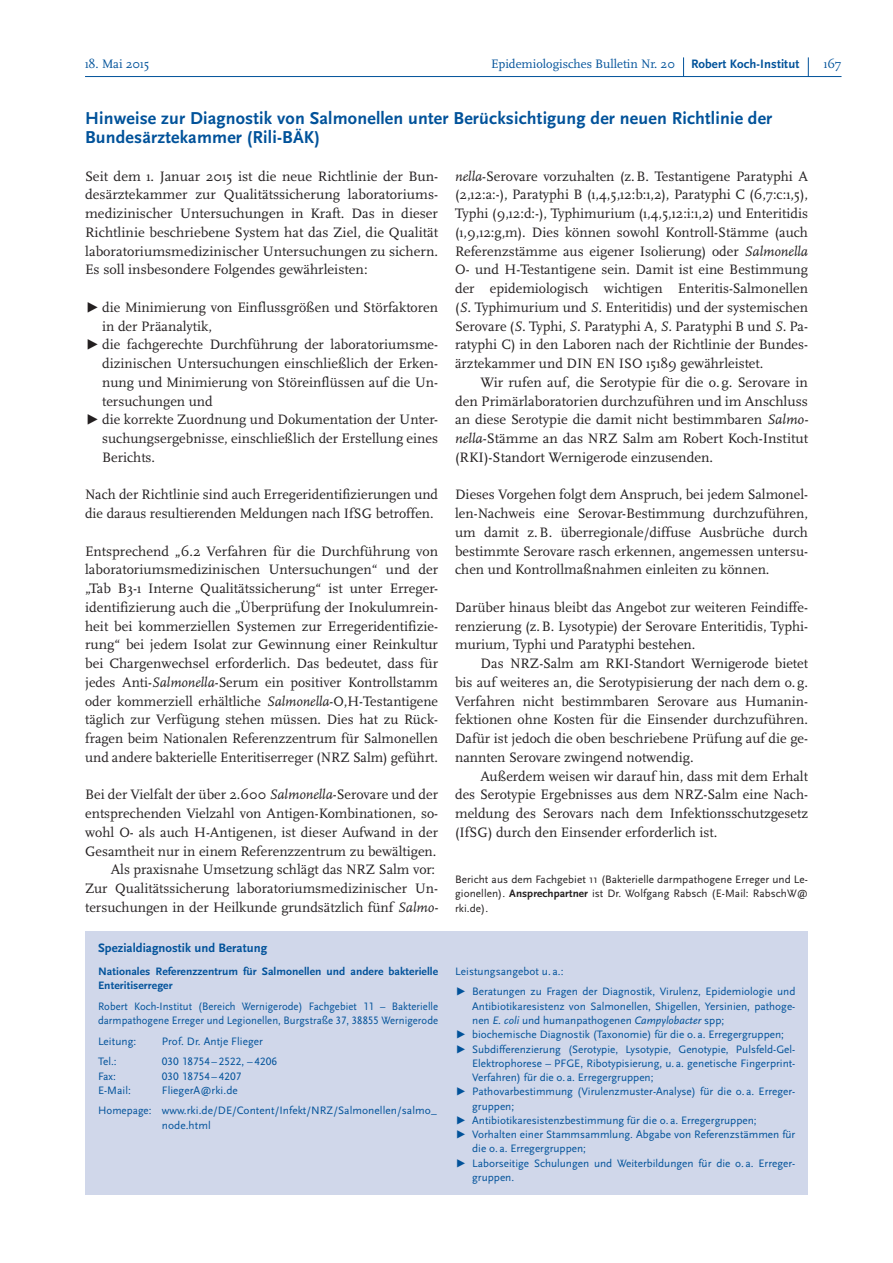
<style>
.page{position:relative;width:893px;height:1263px;background:#fff}
.page>*{position:absolute;margin:0;border:0;box-sizing:border-box;transform-origin:0 0}
.Fließtext_Überschrif{font:700 18px/18.8px "Scala Sans Pro";letter-spacing:.01em;color:#01529a}
.Fließtext{font:14.25px/18.8px "Scala Pro";color:#231f20;text-align:justify}
.Fließtext_Einzug{font:14.25px/18.8px "Scala Pro";color:#231f20;text-align:justify}
.t1{font:12.75px "Scala Pro";color:#01529a}
.Text_klein_P_287_Ü_8{font:700 12.75px "Scala Sans Pro";letter-spacing:.005em;color:#01529a}
.Text_klein_P_287{font:11.25px/14.2px "Scala Sans Pro";color:#01529a}
.Text_klein_schwarz{font:11.25px/14.2px "Scala Sans Pro";letter-spacing:.005em;color:#231f20;text-align:justify}
.Text_klein_P_287-2{font:11.25px/14.2px "Scala Sans Pro";color:#01529a;scale:.95 1}
.Text_klein_P_287_bol{font:700 11.25px/14.2px "Scala Sans Pro";letter-spacing:.005em;color:#01529a}
.s1{font-family:"Scala Sans Pro";font-weight:700}
.s2{font-family:"Scala Sans Pro"}
.s3{font-style:italic}
.s4{font-weight:700}
</style>
<div class="page">
<hr style="left:85px;top:76px;width:756px;height:1px;background:#01529a">
<svg style="left:808px;top:57px;width:1px;height:19px"></svg>
<svg style="left:683px;top:57px;width:1px;height:19px"></svg>
<div style="left:85px;top:962px;width:723px;height:233px;background:#d0d7ea"></div>
<div style="left:85px;top:932px;width:723px;height:30px;background:#d0d7ea"></div>
<p class="t1" style="left:85px;top:56px;width:66px">18. Mai 2015</p>
<p class="t1" style="left:491px;top:56px;width:310px">Epidemiologisches Bulletin Nr. 20 <span class="s1">Robert Koch-Institut</span></p>
<p class="t1" style="left:824px;top:56px;width:19px">167</p>
<p class="Fließtext_Überschrif" style="left:85px;top:109px;width:689px">Hinweise zur Diagnostik von Salmonellen unter Berücksichtigung der neuen Richtlinie der<br>Bundesärztekammer (Rili-BÄK)</p>
<p class="Fließtext" style="left:85px;top:166px;width:354px">Seit dem 1. Januar 2015 ist die neue Richtlinie der Bun&shy;desärztekammer zur Qualitätssicherung laboratoriums&shy;medizinischer Untersuchungen in Kraft. Das in dieser Richtlinie beschriebene System hat das Ziel, die Qualität laboratoriumsmedizinischer Untersuchungen zu sichern.<br>Es soll insbesondere Folgendes gewährleisten:</p>
<p class="Fließtext" style="left:102px;top:298px;width:337px;text-indent:-17px"><span class="s2">▶</span> die Minimierung von Einflussgrößen und Störfaktoren in der Präanalytik,</p>
<p class="Fließtext" style="left:102px;top:335px;width:337px;text-indent:-17px"><span class="s2">▶</span> die fachgerechte Durchführung der laboratoriumsme&shy;dizinischen Untersuchungen einschließlich der Erken&shy;nung und Minimierung von Störeinflüssen auf die Un&shy;tersuchungen und</p>
<p class="Fließtext" style="left:102px;top:410px;width:337px;text-indent:-17px"><span class="s2">▶</span> die korrekte Zuordnung und Dokumentation der Unter&shy;suchungsergebnisse, einschließlich der Erstellung eines Berichts.</p>
<p class="Fließtext" style="left:85px;top:485px;width:354px">Nach der Richtlinie sind auch Erregeridentifizierungen und die daraus resultierenden Meldungen nach IfSG betroffen.</p>
<p class="Fließtext" style="left:85px;top:541px;width:354px">Entsprechend „6.2 Verfahren für die Durchführung von laboratoriumsmedizinischen Untersuchungen“ und der „Tab B3-1 Interne Qualitätssicherung“ ist unter Erreger&shy;identifizierung auch die „Überprüfung der Inokulumrein&shy;heit bei kommerziellen Systemen zur Erregeridentifizie&shy;rung“ bei jedem Isolat zur Gewinnung einer Reinkultur bei Chargenwechsel erforderlich. Das bedeutet, dass für jedes Anti-<span class="s3">Salmonella</span>-Serum ein positiver Kontrollstamm oder kommerziell erhältliche <span class="s3">Salmonella</span>-O,H-Testantigene täglich zur Verfügung stehen müssen. Dies hat zu Rück&shy;fragen beim Nationalen Referenzzentrum für Salmonellen und andere bakterielle Enteritiserreger (NRZ Salm) geführt.</p>
<p class="Fließtext" style="left:85px;top:785px;width:354px">Bei der Vielfalt der über 2.600 <span class="s3">Salmonella</span>-Serovare und der entsprechenden Vielzahl von Antigen-Kombinationen, so&shy;wohl O- als auch H-Antigenen, ist dieser Aufwand in der Gesamtheit nur in einem Referenzzentrum zu bewältigen.</p>
<p class="Fließtext_Einzug" style="left:111px;top:860px;width:326px">Als praxisnahe Umsetzung schlägt das NRZ Salm vor:</p>
<p class="Fließtext" style="left:85px;top:879px;width:354px">Zur Qualitätssicherung laboratoriumsmedizinischer Un&shy;tersuchungen in der Heilkunde grundsätzlich fünf <span class="s3">Salmo-</span></p>
<p class="Fließtext" style="left:455px;top:166px;width:354px"><span class="s3">nella</span>-Serovare vorzuhalten (z.B. Testantigene Paratyphi A (2,12:a:-), Paratyphi B (1,4,5,12:b:1,2), Paratyphi C (6,7:c:1,5), Typhi (9,12:d:-), Typhimurium (1,4,5,12:i:1,2) und Enteritidis (1,9,12:g,m). Dies können sowohl Kontroll-Stämme (auch Referenzstämme aus eigener Isolierung) oder <span class="s3">Salmonella </span>O- und H-Testantigene sein. Damit ist eine Bestimmung der epidemiologisch wichtigen Enteritis-Salmonellen (<span class="s3">S.</span> Typhimurium und <span class="s3">S.</span> Enteritidis) und der systemischen Serovare (<span class="s3">S.</span> Typhi, <span class="s3">S.</span> Paratyphi A, <span class="s3">S.</span> Paratyphi B und <span class="s3">S.</span> Pa&shy;ratyphi C) in den Laboren nach der Richtlinie der Bundes&shy;ärztekammer und DIN EN ISO 15189 gewährleistet.</p>
<p class="Fließtext_Einzug" style="left:455px;top:373px;width:354px;text-indent:26px">Wir rufen auf, die Serotypie für die o.g. Serovare in den Primärlaboratorien durchzuführen und im Anschluss an diese Serotypie die damit nicht bestimmbaren <span class="s3">Salmo&shy;nella</span>-Stämme an das NRZ Salm am Robert Koch-Institut (RKI)-Standort Wernigerode einzusenden.</p>
<p class="Fließtext" style="left:455px;top:485px;width:354px">Dieses Vorgehen folgt dem Anspruch, bei jedem Salmonel&shy;len-Nachweis eine Serovar-Bestimmung durchzuführen, um damit z.B. überregionale/diffuse Ausbrüche durch bestimmte Serovare rasch erkennen, angemessen untersu&shy;chen und Kontrollmaßnahmen einleiten zu können.</p>
<p class="Fließtext" style="left:455px;top:598px;width:354px">Darüber hinaus bleibt das Angebot zur weiteren Feindiffe&shy;renzierung (z.B. Lysotypie) der Serovare Enteritidis, Typhi&shy;murium, Typhi und Paratyphi bestehen.</p>
<p class="Fließtext_Einzug" style="left:455px;top:654px;width:354px;text-indent:26px">Das NRZ-Salm am RKI-Standort Wernigerode bietet bis auf weiteres an, die Serotypisierung der nach dem o. g.<br>Verfahren nicht bestimmbaren Serovare aus Humanin&shy;fektionen ohne Kosten für die Einsender durchzuführen.<br>Dafür ist jedoch die oben beschriebene Prüfung auf die ge&shy;nannten Serovare zwingend notwendig.</p>
<p class="Fließtext_Einzug" style="left:455px;top:766px;width:354px;text-indent:26px">Außerdem weisen wir darauf hin, dass mit dem Erhalt des Serotypie Ergebnisses aus dem NRZ-Salm eine Nach&shy;meldung des Serovars nach dem Infektionsschutzgesetz (IfSG) durch den Einsender erforderlich ist.</p>
<p class="Text_klein_schwarz" style="left:455px;top:872px;width:354px">Bericht aus dem Fachgebiet 11 (Bakterielle darmpathogene Erreger und Le&shy;gionellen). <span class="s4">Ansprechpartner</span> ist Dr. Wolfgang Rabsch (E-Mail: RabschW@ rki.de).</p>
<p class="Text_klein_P_287_Ü_8" style="left:98px;top:940px;width:171px">Spezialdiagnostik und Beratung</p>
<p class="Text_klein_P_287_bol" style="left:98px;top:964px;width:342px">Nationales Referenzzentrum für Salmonellen und andere bakterielle<br>Enteritiserreger</p>
<p class="Text_klein_P_287-2" style="left:98px;top:999px;width:360px">Robert Koch-Institut (Bereich Wernigerode) Fachgebiet 11 – Bakterielle darmpathogene Erreger und Legionellen, Burgstraße 37, 38855 Wernigerode</p>
<p class="Text_klein_P_287" style="left:98px;top:1034px;width:40px">Leitung:</p>
<p class="Text_klein_P_287" style="left:162px;top:1034px;width:103px">Prof. Dr. Antje Flieger</p>
<p class="Text_klein_P_287" style="left:98px;top:1054px;width:20px">Tel.:</p>
<p class="Text_klein_P_287" style="left:162px;top:1054px;width:117px">030 18754 – 2522, – 4206</p>
<p class="Text_klein_P_287" style="left:98px;top:1069px;width:19px">Fax:</p>
<p class="Text_klein_P_287" style="left:162px;top:1069px;width:81px">030 18754 – 4207</p>
<p class="Text_klein_P_287" style="left:98px;top:1083px;width:35px">E-Mail:</p>
<p class="Text_klein_P_287" style="left:162px;top:1083px;width:77px">FliegerA@rki.de</p>
<p class="Text_klein_P_287" style="left:162px;top:1103px;width:276px;text-indent:-64px">Homepage: www.rki.de/DE/Content/Infekt/NRZ/Salmonellen/salmo_ node.html</p>
<p class="Text_klein_P_287" style="left:455px;top:964px;width:110px">Leistungsangebot u. a.:</p>
<p class="Text_klein_P_287" style="left:472px;top:985px;width:325px;text-align:justify;text-indent:-17px">▶ Beratungen zu Fragen der Diagnostik, Virulenz, Epidemiologie und Antibiotikaresistenz von Salmonellen, Shigellen, Yersinien, pathoge&shy;nen <span class="s3">E. coli</span> und humanpathogenen <span class="s3">Campylobacter</span> spp;</p>
<p class="Text_klein_P_287" style="left:455px;top:1027px;width:330px">▶ biochemische Diagnostik (Taxonomie) für die o. a. Erregergruppen;</p>
<p class="Text_klein_P_287" style="left:472px;top:1042px;width:325px;text-align:justify;text-indent:-17px">▶ Subdifferenzierung (Serotypie, Lysotypie, Genotypie, Pulsfeld-Gel-Elektrophorese – PFGE, Ribotypisierung, u. a. genetische Fingerprint-Verfahren) für die o. a. Erregergruppen;</p>
<p class="Text_klein_P_287" style="left:472px;top:1084px;width:325px;text-indent:-17px">▶ Pathovarbestimmung (Virulenzmuster-Analyse) für die o. a. Erreger&shy;gruppen;</p>
<p class="Text_klein_P_287" style="left:455px;top:1113px;width:303px">▶ Antibiotikaresistenzbestimmung für die o. a. Erregergruppen;</p>
<p class="Text_klein_P_287" style="left:472px;top:1127px;width:325px;text-indent:-17px">▶ Vorhalten einer Stammsammlung. Abgabe von Referenzstämmen für die o. a. Erregergruppen;</p>
<p class="Text_klein_P_287" style="left:472px;top:1156px;width:325px;text-indent:-17px">▶ Laborseitige Schulungen und Weiterbildungen für die o. a. Erreger&shy;gruppen.</p>
</div>
